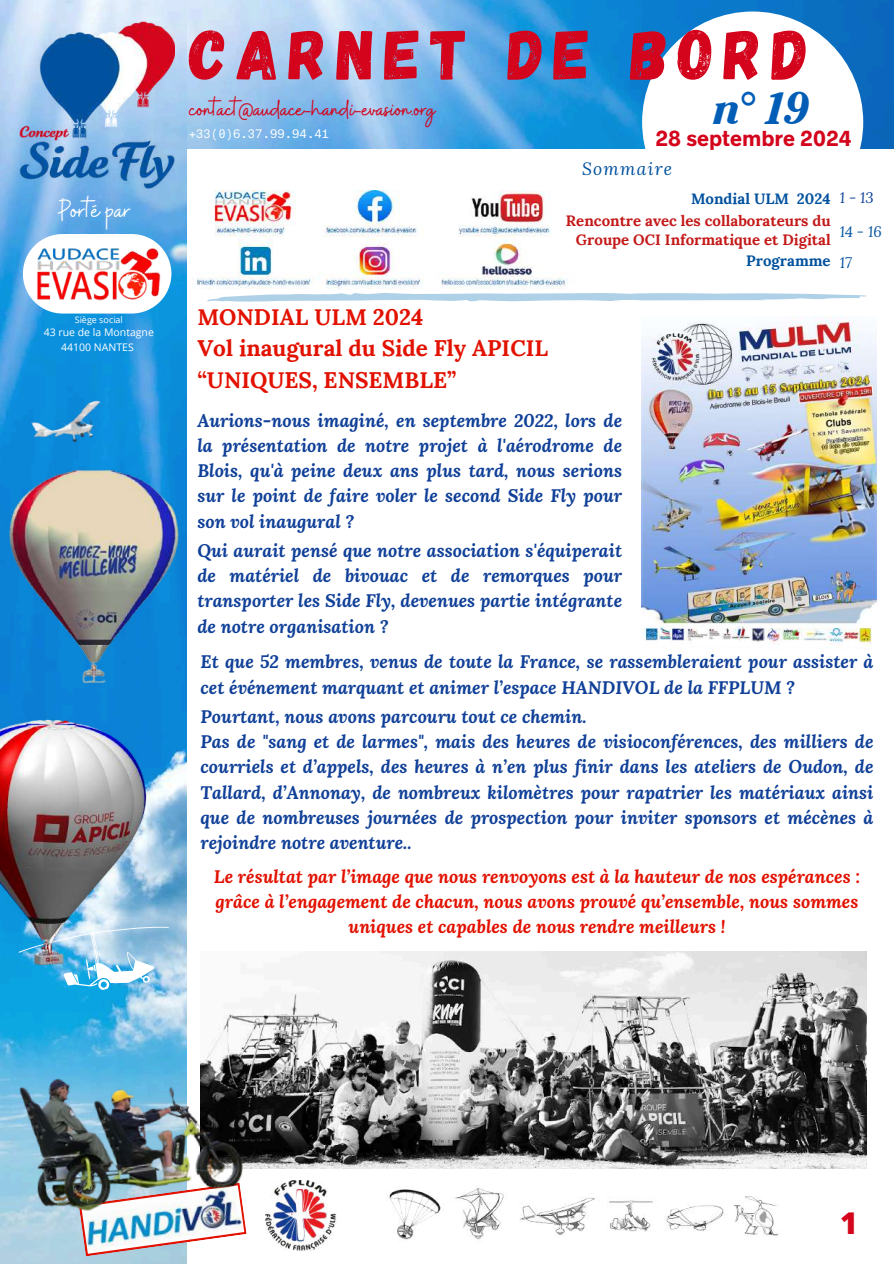
<style>
.page{position:relative;width:894px;height:1264px;background:#fff}
.page>*{position:absolute;margin:0;border:0;box-sizing:border-box;transform-origin:0 0}
.t1{font:70.5px "Gagalin";letter-spacing:.135em;color:#d3041c}
.t2{font:italic 700 45px "Cheltenham Pro";color:#015db6}
.t3{font:30px "Buffalo";color:#fff}
.t4{font:800 30px "Open Sans";color:#d3041c}
.t5{font:27px "Buffalo";color:#d3041c}
.t6{font:700 22.5px/31.5px "Lora";color:#e21100}
.t7{font:700 19.5px "Radnika Next";color:#d3041c}
.t8{font:italic 700 18px/25.2px "Lora";color:#104098;text-align:justify}
.t9{font:italic 700 18px/25.2px "Lora";color:#e21100;text-align:center}
.t10{font:italic 17.55px "Lora";letter-spacing:.075em;color:#00519e}
.t11{font:700 15px/19.2px "Lora";color:#c41919;text-align:right}
.t12{font:700 15px "Lora";color:#00519e}
.t13{font:italic 15px/31.5px "Lora";color:#00519e}
.t14{font:italic 15px "Lora";color:#104098}
.t15{font:12px "Monoist";letter-spacing:.005em;color:#fff}
.t16{font:10.5px/14.2px "Open Sans";color:#fff;text-align:center}
.t17{font:9px "Open Sans";color:#fff}
</style>
<div class="page">
<img style="left:187px;top:0;width:706px;height:149px">
<img style="left:0;top:0;width:187px;height:1263px">
<img style="left:19px;top:22px;width:155px;height:166px">
<svg style="left:23px;top:234px;width:148px;height:79px"></svg>
<img style="left:35px;top:237px;width:128px;height:67px">
<div style="left:642px;top:12px;width:221px;height:220px;background:#fff;border-radius:50%"></div>
<img style="left:19px;top:388px;width:101px;height:69px">
<svg style="left:17px;top:918px;width:160px;height:84px"></svg>
<svg style="left:207px;top:293px;width:659px;height:8px"></svg>
<img style="left:207px;top:951px;width:658px;height:216px">
<img style="left:389px;top:1185px;width:389px;height:55px">
<img style="left:266px;top:1180px;width:71px;height:71px">
<img style="left:195px;top:191px;width:372px;height:98px">
<img style="left:0;top:457px;width:187px;height:245px">
<img style="left:0;top:707px;width:154px;height:262px">
<img style="left:79px;top:1216px;width:167px;height:40px">
<img style="left:641px;top:316px;width:235px;height:331px">
<img style="left:15px;top:1059px;width:248px;height:157px">
<h3 class="t3" style="left:58px;top:191px;width:74px">Porté par</h3>
<p class="t17" style="left:75px;top:313px;width:50px">Siège social</p>
<p class="t16" style="left:44px;top:325px;width:112px">43 rue de la Montagne<br>44100 NANTES</p>
<h1 class="t1" style="left:189px;top:9px;width:620px">CARNET DE BORD</h1>
<h3 class="t5" style="left:189px;top:92px;width:247px">contact@audace-handi-evasion.org</h3>
<h2 class="t2" style="left:711px;top:92px;width:98px">n° 19</h2>
<p class="t7" style="left:655px;top:127px;width:198px">28 septembre 2024</p>
<p class="t15" style="left:189px;top:126px;width:142px">+33(0)6.37.99.94.41</p>
<p class="t10" style="left:582px;top:157px;width:92px">Sommaire</p>
<p class="t12" style="left:690px;top:189px;width:141px">Mondial ULM 2024</p>
<p class="t11" style="left:566px;top:211px;width:266px">Rencontre avec les collaborateurs du<br>Groupe OCI Informatique et Digital</p>
<p class="t12" style="left:746px;top:251px;width:86px">Programme</p>
<p class="t14" style="left:839px;top:187px;width:35px">1-13</p>
<p class="t13" style="left:839px;top:215px;width:43px">14 - 16<br>17</p>
<p class="t6" style="left:197px;top:301px;width:352px">MONDIAL ULM 2024<br>Vol inaugural du Side Fly APICIL “UNIQUES, ENSEMBLE”</p>
<p class="t8" style="left:197px;top:407px;width:426px">Aurions-nous imaginé, en septembre 2022, lors de la présentation de notre projet à l'aérodrome de Blois, qu'à peine deux ans plus tard, nous serions sur le point de faire voler le second Side Fly pour son vol inaugural ?</p>
<p class="t8" style="left:197px;top:537px;width:426px">Qui aurait pensé que notre association s'équiperait de matériel de bivouac et de remorques pour transporter les Side Fly, devenues partie intégrante de notre organisation ?</p>
<p class="t8" style="left:200px;top:648px;width:674px">Et que 52 membres, venus de toute la France, se rassembleraient pour assister à cet événement marquant et animer l’espace HANDIVOL de la FFPLUM ?</p>
<p class="t8" style="left:200px;top:703px;width:674px;text-align:left">Pourtant, nous avons parcouru tout ce chemin.<br>Pas de "sang et de larmes", mais des heures de visioconférences, des milliers de courriels et d’appels, des heures à n’en plus finir dans les ateliers de Oudon, de Tallard, d’Annonay, de nombreux kilomètres pour rapatrier les matériaux ainsi que de nombreuses journées de prospection pour inviter sponsors et mécènes à rejoindre notre aventure..</p>
<p class="t9" style="left:214px;top:863px;width:647px">Le résultat par l’image que nous renvoyons est à la hauteur de nos espérances : grâce à l’engagement de chacun, nous avons prouvé qu’ensemble, nous sommes uniques et capables de nous rendre meilleurs !</p>
<h3 class="t4" style="left:840px;top:1202px;width:19px">1</h3>
</div>
